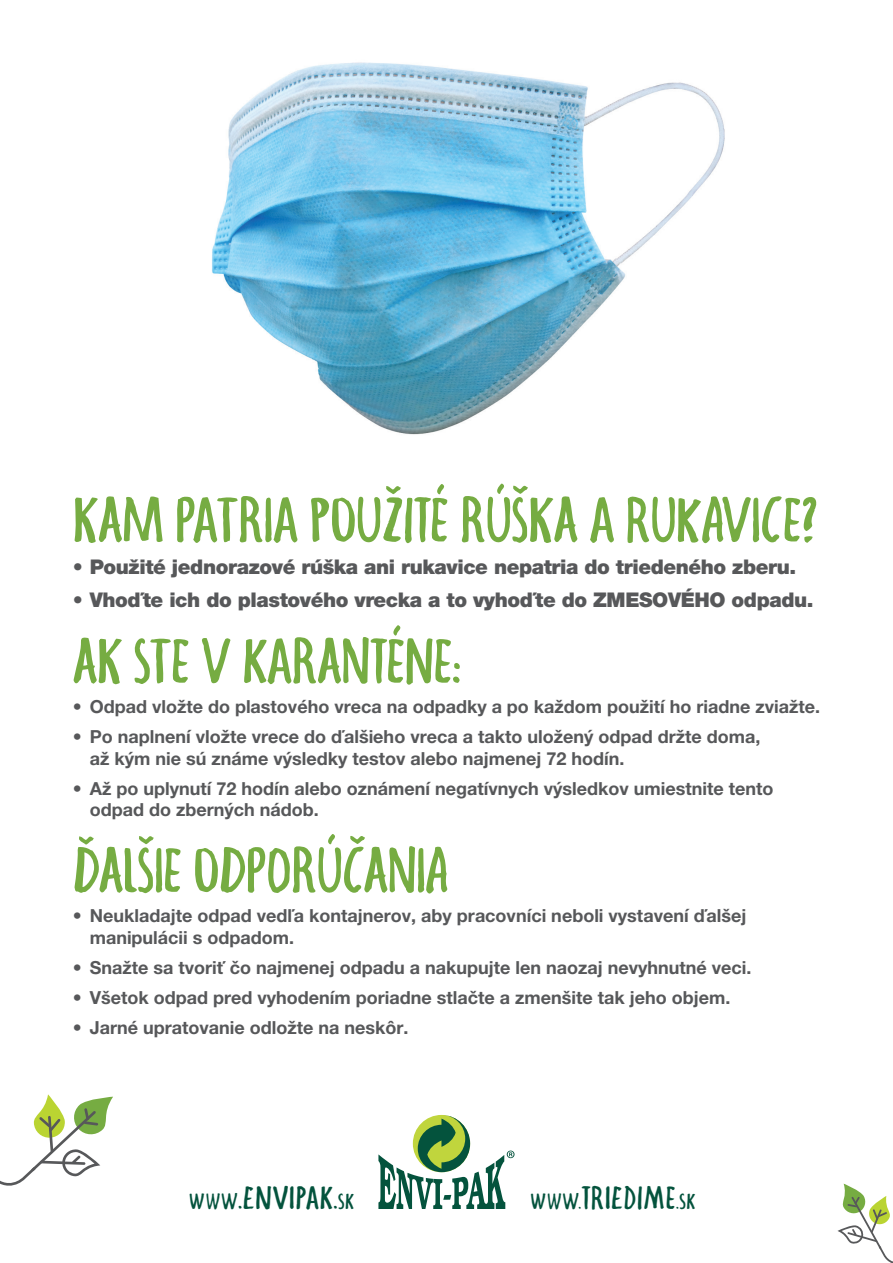
<style>
.page{position:relative;width:893px;height:1263px;background:#fff}
.page>*{position:absolute;margin:0;border:0;box-sizing:border-box;transform-origin:0 0}
.t1{font:63px "Fungo";letter-spacing:-.015em;color:#76ac42}
.t2{font:32.4px "Fungo";letter-spacing:.02em;color:#04533d}
.t3{font:900 20.25px "Helvetica Neue LT Pro";letter-spacing:-.02em;color:#57585a}
.t4{font:700 18px/21.6px "Helvetica Neue LT Pro";color:#57585a}
.s1{font-size:22.05px}
</style>
<div class="page">
<img style="left:212px;top:62px;width:513px;height:373px">
<svg style="left:378px;top:1115px;width:136px;height:94px"></svg>
<svg style="left:0;top:1094px;width:113px;height:92px"></svg>
<svg style="left:837px;top:1183px;width:56px;height:80px"></svg>
<h1 class="t1" style="left:73px;top:483px;width:747px">KAM PATRIA POUŽITÉ RÚŠKA A RUKAVICE?</h1>
<p class="t3" style="left:73px;top:555px;width:725px">• Použité jednorazové rúška ani rukavice nepatria do triedeného zberu.</p>
<p class="t3" style="left:73px;top:588px;width:742px">• Vhoďte ich do plastového vrecka a to vyhoďte do ZMESOVÉHO odpadu.</p>
<h1 class="t1" style="left:73px;top:624px;width:390px">AK STE V KARANTÉNE:</h1>
<p class="t4" style="left:73px;top:695px;width:749px">• Odpad vložte do plastového vreca na odpadky a po každom použití ho riadne zviažte.</p>
<p class="t4" style="left:90px;top:725px;width:672px;text-indent:-17px">• Po naplnení vložte vrece do ďalšieho vreca a takto uložený odpad držte doma, až kým nie sú známe výsledky testov alebo najmenej 72 hodín.</p>
<p class="t4" style="left:90px;top:777px;width:685px;text-indent:-17px">• Až po uplynutí 72 hodín alebo oznámení negatívnych výsledkov umiestnite tento odpad do zberných nádob.</p>
<h1 class="t1" style="left:73px;top:833px;width:377px">ĎALŠIE ODPORÚČANIA</h1>
<p class="t4" style="left:90px;top:904px;width:658px;text-indent:-17px">• Neukladajte odpad vedľa kontajnerov, aby pracovníci neboli vystavení ďalšej manipulácii s odpadom.</p>
<p class="t4" style="left:73px;top:956px;width:680px">• Snažte sa tvoriť čo najmenej odpadu a nakupujte len naozaj nevyhnutné veci.</p>
<p class="t4" style="left:73px;top:986px;width:659px">• Všetok odpad pred vyhodením poriadne stlačte a zmenšite tak jeho objem.</p>
<p class="t4" style="left:73px;top:1016px;width:337px">• Jarné upratovanie odložte na neskôr.</p>
<h2 class="t2" style="left:189px;top:1179px;width:165px"><span class="s1">WWW</span>.ENVIPAK.<span class="s1">SK</span></h2>
<h2 class="t2" style="left:531px;top:1179px;width:165px"><span class="s1">WWW.</span>TRIEDIME<span class="s1">.SK</span></h2>
</div>
